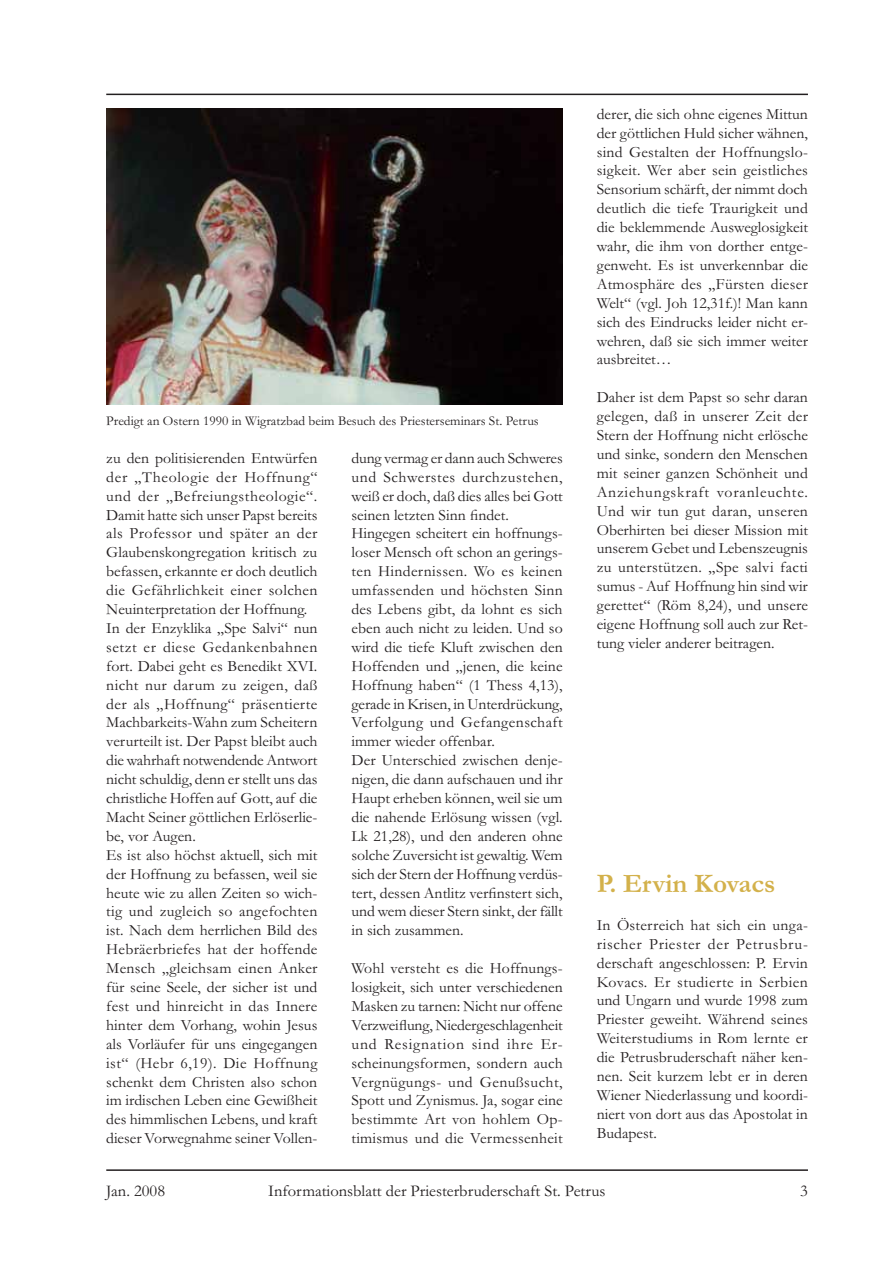
<style>
.page{position:relative;width:893px;height:1263px;background:#fff}
.page>*{position:absolute;margin:0;border:0;box-sizing:border-box;transform-origin:0 0}
.t1{font:700 27px "Garamond";color:#d3b14b}
.t2{font:16.5px "Garamond";color:#231f20}
.t3{font:15.75px/18.9px "Garamond";color:#231f20;text-align:justify}
.t4{font:13.5px "Garamond";color:#231f20}
</style>
<div class="page">
<hr style="left:106px;top:1169px;width:702px;height:2px;background:#231f20">
<hr style="left:106px;top:94px;width:702px;height:1px;background:#231f20">
<img style="left:106px;top:108px;width:457px;height:297px">
<p class="t4" style="left:106px;top:416px;width:434px">Predigt an Ostern 1990 in Wigratzbad beim Besuch des Priesterseminars St. Petrus</p>
<p class="t3" style="left:106px;top:450px;width:213px;text-align:left">zu den politisierenden Entwürfen der „Theologie der Hoffnung“ und der „Befreiungstheologie“.<br>Damit hatte sich unser Papst bereits als Professor und später an der Glaubenskongregation kritisch zu befassen, erkannte er doch deutlich die Gefährlichkeit einer solchen Neuinterpretation der Hoffnung.<br>In der Enzyklika „Spe Salvi“ nun setzt er diese Gedankenbahnen fort. Dabei geht es Benedikt XVI. nicht nur darum zu zeigen, daß der als „Hoffnung“ präsentierte Machbarkeits-Wahn zum Scheitern verurteilt ist. Der Papst bleibt auch die wahrhaft notwendende Antwort nicht schuldig, denn er stellt uns das christliche Hoffen auf Gott, auf die Macht Seiner göttlichen Erlöserlie&shy;be, vor Augen.<br>Es ist also höchst aktuell, sich mit der Hoffnung zu befassen, weil sie heute wie zu allen Zeiten so wich&shy;tig und zugleich so angefochten ist. Nach dem herrlichen Bild des Hebräerbriefes hat der hoffende Mensch „gleichsam einen Anker für seine Seele, der sicher ist und fest und hinreicht in das Innere hinter dem Vorhang, wohin Jesus als Vorläufer für uns eingegangen ist“ (Hebr 6,19). Die Hoffnung schenkt dem Christen also schon im irdischen Leben eine Gewißheit des himmlischen Lebens, und kraft dieser Vorwegnahme seiner Vollen-</p>
<p class="t3" style="left:351px;top:450px;width:213px;text-align:left">dung vermag er dann auch Schweres und Schwerstes durchzustehen, weiß er doch, daß dies alles bei Gott seinen letzten Sinn findet.<br>Hingegen scheitert ein hoffnungs&shy;loser Mensch oft schon an gerings&shy;ten Hindernissen. Wo es keinen umfassenden und höchsten Sinn des Lebens gibt, da lohnt es sich eben auch nicht zu leiden. Und so wird die tiefe Kluft zwischen den<br>Hoffenden und „jenen, die keine<br>Hoffnung haben“ (1 Thess 4,13), gerade in Krisen, in Unterdrückung,<br>Verfolgung und Gefangenschaft immer wieder offenbar.<br>Der Unterschied zwischen denje&shy;nigen, die dann aufschauen und ihr<br>Haupt erheben können, weil sie um die nahende Erlösung wissen (vgl.<br>Lk 21,28), und den anderen ohne solche Zuversicht ist gewaltig. Wem sich der Stern der Hoffnung verdüs&shy;tert, dessen Antlitz verfinstert sich, und wem dieser Stern sinkt, der fällt in sich zusammen.</p>
<p class="t3" style="left:351px;top:961px;width:213px">Wohl versteht es die Hoffnungs&shy;losigkeit, sich unter verschiedenen Masken zu tarnen: Nicht nur offene Verzweiflung, Niedergeschlagenheit und Resignation sind ihre Er&shy;scheinungsformen, sondern auch Vergnügungs- und Genußsucht, Spott und Zynismus. Ja, sogar eine bestimmte Art von hohlem Op&shy;timismus und die Vermessenheit</p>
<p class="t3" style="left:597px;top:106px;width:213px">derer, die sich ohne eigenes Mittun der göttlichen Huld sicher wähnen, sind Gestalten der Hoffnungslo&shy;sigkeit. Wer aber sein geistliches Sensorium schärft, der nimmt doch deutlich die tiefe Traurigkeit und die beklemmende Ausweglosigkeit wahr, die ihm von dorther entge&shy;genweht. Es ist unverkennbar die Atmosphäre des „Fürsten dieser Welt“ (vgl. Joh 12,31f.)! Man kann sich des Eindrucks leider nicht er&shy;wehren, daß sie sich immer weiter ausbreitet…</p>
<p class="t3" style="left:597px;top:390px;width:213px">Daher ist dem Papst so sehr daran gelegen, daß in unserer Zeit der Stern der Hoffnung nicht erlösche und sinke, sondern den Menschen mit seiner ganzen Schönheit und Anziehungskraft voranleuchte.<br>Und wir tun gut daran, unseren Oberhirten bei dieser Mission mit unserem Gebet und Lebenszeugnis zu unterstützen. „Spe salvi facti sumus - Auf Hoffnung hin sind wir gerettet“ (Röm 8,24), und unsere eigene Hoffnung soll auch zur Ret&shy;tung vieler anderer beitragen.</p>
<h1 class="t1" style="left:597px;top:873px;width:180px">P. Ervin Kovacs</h1>
<p class="t3" style="left:597px;top:917px;width:213px">In Österreich hat sich ein unga&shy;rischer Priester der Petrusbru&shy;derschaft angeschlossen: P. Ervin Kovacs. Er studierte in Serbien und Ungarn und wurde 1998 zum Priester geweiht. Während seines Weiterstudiums in Rom lernte er die Petrusbruderschaft näher ken&shy;nen. Seit kurzem lebt er in deren Wiener Niederlassung und koordi&shy;niert von dort aus das Apostolat in Budapest.</p>
<p class="t2" style="left:106px;top:1186px;width:60px">Jan. 2008</p>
<p class="t2" style="left:268px;top:1186px;width:339px">Informationsblatt der Priesterbruderschaft St. Petrus</p>
<p class="t2" style="left:800px;top:1186px;width:9px">3</p>
</div>
